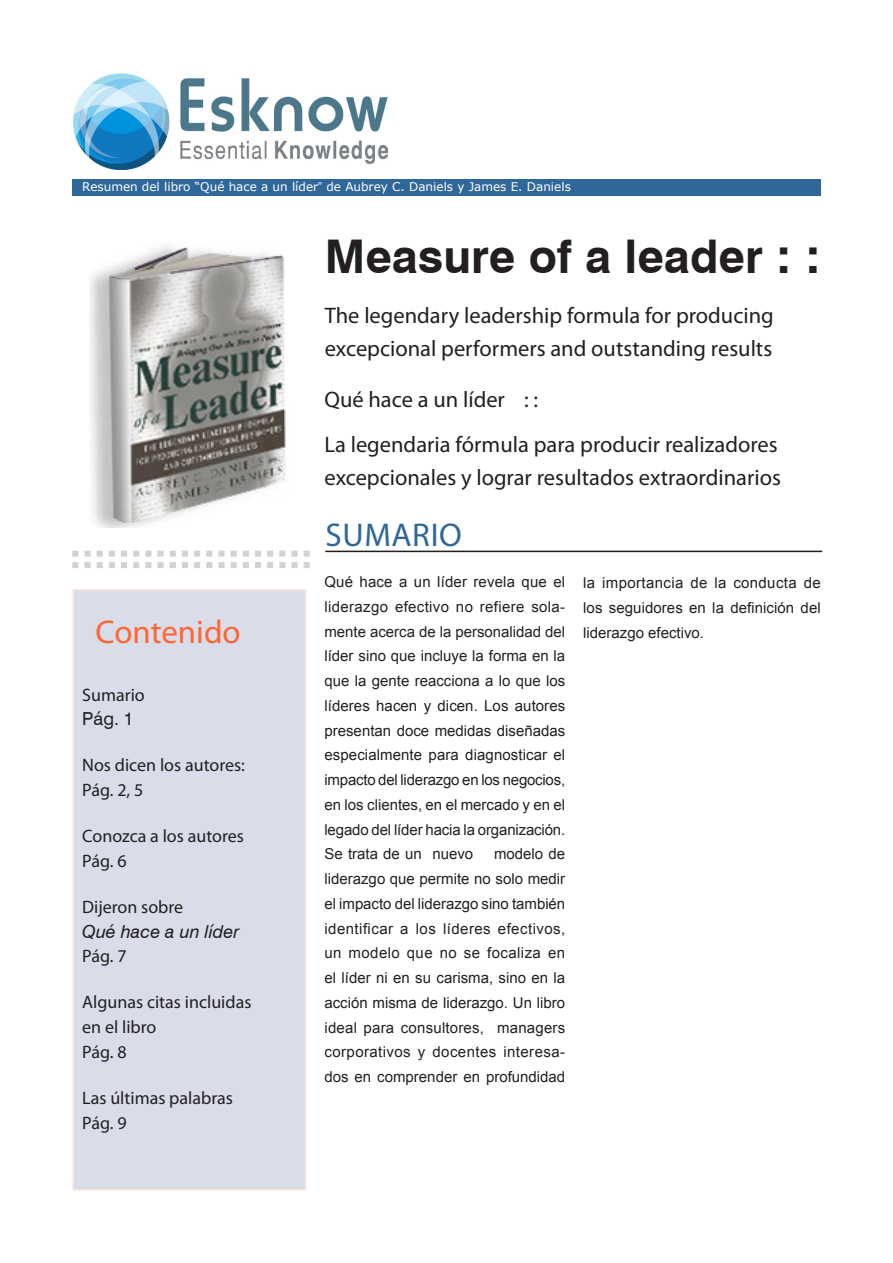
<style>
.page{position:relative;width:893px;height:1263px;background:#fff}
.page>*{position:absolute;margin:0;border:0;box-sizing:border-box;transform-origin:0 0}
.t1{font:700 46.5px "Swiss 721 BT";color:#231f20}
.t2{font:700 condensed 33px "Swiss 721 BT";color:#f63}
.t3{font:700 condensed 33px "Swiss 721 BT";letter-spacing:.02em;color:#2f679a}
.t4{font:700 condensed 22.5px/33px "Swiss 721 BT";color:#231f20}
.t5{font:700 condensed 18px/24.8px "Swiss 721 BT";color:#231f20}
.t6{font:condensed 18px "Swiss 721 BT";letter-spacing:-.015em;color:#231f20}
.t7{font:italic 18px "Swiss 721 BT";color:#231f20}
.t8{font:18px "Swiss 721 BT";color:#231f20}
.t9{font:15px/24.8px "Arial";color:#231f20;text-align:justify}
.t10{font:12px "Verdana";color:#fff}
.s1{font-family:"Arial"}
.s2{font-size:49.5px}
</style>
<div class="page">
<div style="left:72px;top:179px;width:749px;height:17px;background:#2f679a"></div>
<div style="left:73px;top:590px;width:233px;height:600px;background:#d9ddea"></div>
<div style="left:72px;top:589px;width:234px;height:602px;border:2px solid #ffe8e0"></div>
<svg style="left:72px;top:551px;width:238px;height:17px"></svg>
<hr style="left:325px;top:551px;width:497px;height:1px;background:#231f20">
<img style="left:74px;top:73px;width:313px;height:96px">
<img style="left:89px;top:245px;width:197px;height:282px">
<p class="t10" style="left:82px;top:179px;width:490px">Resumen del libro “Qué hace a un líder<span class="s1">”</span> de Aubrey C. Daniels y James E. Daniels</p>
<h1 class="t1" style="left:325px;top:228px;width:497px">Measure of a leader <span class="s2">: :</span></h1>
<h3 class="t4" style="left:325px;top:299px;width:450px">The legendary leadership formula for producing excepcional performers and outstanding results</h3>
<h3 class="t4" style="left:324px;top:376px;width:455px;line-height:45.8px">Qué hace a un líder : :<br>La legendaria fórmula para producir realizadores</h3>
<h3 class="t4" style="left:324px;top:461px;width:458px">excepcionales y lograr resultados extraordinarios</h3>
<h2 class="t2" style="left:96px;top:611px;width:147px">Contenido</h2>
<p class="t5" style="left:82px;top:682px;width:64px">Sumario</p>
<p class="t8" style="left:82px;top:708px;width:53px">Pág. 1</p>
<p class="t5" style="left:82px;top:753px;width:164px">Nos dicen los autores:</p>
<p class="t6" style="left:82px;top:779px;width:63px">Pág. 2, 5</p>
<p class="t5" style="left:82px;top:823px;width:163px">Conozca a los autores</p>
<p class="t6" style="left:82px;top:850px;width:46px">Pág. 6</p>
<p class="t5" style="left:82px;top:894px;width:102px">Dijeron sobre</p>
<p class="t7" style="left:82px;top:920px;width:159px">Qué hace a un líder</p>
<p class="t6" style="left:82px;top:945px;width:46px">Pág. 7</p>
<p class="t5" style="left:82px;top:990px;width:171px">Algunas citas incluidas en el libro</p>
<p class="t6" style="left:82px;top:1041px;width:46px">Pág. 8</p>
<p class="t5" style="left:82px;top:1085px;width:152px">Las últimas palabras</p>
<p class="t6" style="left:82px;top:1111px;width:46px">Pág. 9</p>
<h2 class="t3" style="left:326px;top:515px;width:138px">SUMARIO</h2>
<p class="t9" style="left:324px;top:570px;width:242px">Qué hace a un líder revela que el liderazgo efectivo no refiere sola&shy;mente acerca de la personalidad del líder sino que incluye la forma en la que la gente reacciona a lo que los líderes hacen y dicen. Los autores presentan doce medidas diseñadas especialmente para diagnosticar el impacto del liderazgo en los negocios, en los clientes, en el mercado y en el legado del líder hacia la organización.<br>Se trata de un nuevo</p>
<p class="t9" style="left:324px;top:842px;width:242px;text-indent:170px">modelo de liderazgo que permite no solo medir el impacto del liderazgo sino también identificar a los líderes efectivos, un modelo que no se focaliza en el líder ni en su carisma, sino en la acción misma de liderazgo. Un libro ideal para consultores, managers corporativos y docentes interesa&shy;dos en comprender en profundidad</p>
<p class="t9" style="left:583px;top:571px;width:239px">la importancia de la conducta de los seguidores en la definición del liderazgo efectivo.</p>
</div>
